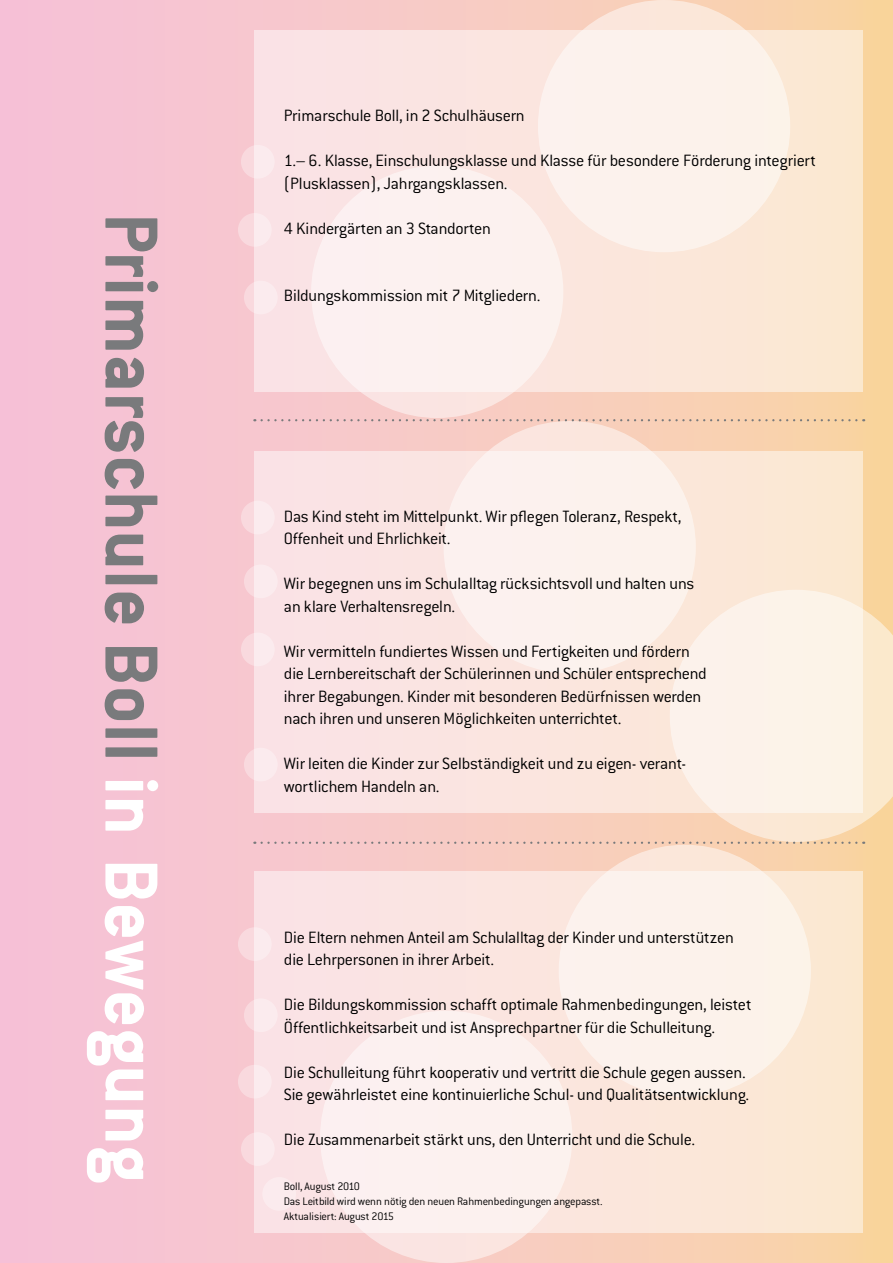
<style>
.page{position:relative;width:893px;height:1263px;background:#fff}
.page>*{position:absolute;margin:0;border:0;box-sizing:border-box;transform-origin:0 0}
.t1{font:700 82.5px "Conduit ITC";color:#797a7c}
.t2{font:300 18px/22.5px "Conduit ITC";letter-spacing:-.015em;color:#000}
.t3{font:300 12px/15px "Conduit ITC";letter-spacing:-.015em;color:#000}
.s1{color:#fff}
</style>
<div class="page">
<div style="left:0;top:0;width:893px;height:1263px;background:linear-gradient(to right,#f6c1dd,#f9d5a7)"></div>
<div style="left:254px;top:872px;width:609px;height:361px;background:linear-gradient(to right,#fae2e8,#fbe9d2)"></div>
<div style="left:262px;top:1177px;width:34px;height:34px;background:#fbebee;border-radius:50%"></div>
<div style="left:254px;top:30px;width:609px;height:361px;background:linear-gradient(to right,#fae2e8,#fbe9d2)"></div>
<div style="left:311px;top:166px;width:252px;height:252px;background:#fcf1ef;border-radius:50%"></div>
<div style="left:254px;top:451px;width:609px;height:361px;background:linear-gradient(to right,#fae2e8,#fbe9d2)"></div>
<div style="left:444px;top:421px;width:252px;height:252px;background:linear-gradient(to bottom,#fcede7,#fcf4f0);border-radius:50%"></div>
<div style="left:238px;top:213px;width:34px;height:34px;background:linear-gradient(to right,#f9d5da,#fbeff2);border-radius:50%"></div>
<div style="left:241px;top:145px;width:34px;height:34px;background:linear-gradient(to right,#f9d7dc,#fcf0f2);border-radius:50%"></div>
<div style="left:244px;top:281px;width:34px;height:33px;background:linear-gradient(to right,#f9dce1,#fbeff2);border-radius:50%"></div>
<div style="left:241px;top:501px;width:34px;height:33px;background:linear-gradient(to right,#f9d7dc,#fbf0f2);border-radius:50%"></div>
<div style="left:244px;top:564px;width:34px;height:34px;background:linear-gradient(to right,#f9dbe0,#fcf0f2);border-radius:50%"></div>
<div style="left:241px;top:633px;width:34px;height:33px;background:linear-gradient(to right,#f9d7dc,#fbf0f2);border-radius:50%"></div>
<svg style="left:670px;top:590px;width:223px;height:252px;background:#fbedde"></svg>
<div style="left:538px;top:0;width:252px;height:252px;background:linear-gradient(to bottom,#fcede4,#fcf4ef);border-radius:50%"></div>
<div style="left:238px;top:927px;width:34px;height:34px;background:linear-gradient(to right,#f9d5da,#fbeff2);border-radius:50%"></div>
<div style="left:244px;top:998px;width:34px;height:34px;background:linear-gradient(to right,#f9dbe0,#fcf0f2);border-radius:50%"></div>
<div style="left:238px;top:1065px;width:34px;height:33px;background:linear-gradient(to right,#f9d5db,#fbeff2);border-radius:50%"></div>
<div style="left:241px;top:1132px;width:34px;height:34px;background:linear-gradient(to right,#f9d7dc,#fcf0f2);border-radius:50%"></div>
<div style="left:320px;top:1011px;width:252px;height:252px;background:linear-gradient(to right,#fceff0,#fcf1ed);border-radius:50%"></div>
<div style="left:559px;top:845px;width:252px;height:252px;background:#fcf2eb;border-radius:50%"></div>
<div style="left:244px;top:748px;width:34px;height:33px;background:linear-gradient(to right,#f9dce1,#fbeff2);border-radius:50%"></div>
<svg style="left:254px;top:419px;width:602px;height:2px"></svg>
<svg style="left:254px;top:842px;width:602px;height:2px"></svg>
<h1 class="t1" style="left:179px;top:213px;width:971px;rotate:90deg">Primarschule Boll <span class="s1">in Bewegung</span></h1>
<p class="t2" style="left:284px;top:104px;width:242px">Primarschule Boll, in 2 Schulhäusern</p>
<p class="t2" style="left:284px;top:149px;width:533px">1.– 6. Klasse, Einschulungsklasse und Klasse für besondere Förderung integriert (Plusklassen), Jahrgangsklassen.</p>
<p class="t2" style="left:284px;top:217px;width:209px">4 Kindergärten an 3 Standorten</p>
<p class="t2" style="left:284px;top:284px;width:258px">Bildungskommission mit 7 Mitgliedern.</p>
<p class="t2" style="left:284px;top:505px;width:399px">Das Kind steht im Mittelpunkt. Wir pflegen Toleranz, Respekt,<br>Offenheit und Ehrlichkeit.</p>
<p class="t2" style="left:284px;top:572px;width:412px">Wir begegnen uns im Schulalltag rücksichtsvoll und halten uns an klare Verhaltensregeln.</p>
<p class="t2" style="left:284px;top:640px;width:424px">Wir vermitteln fundiertes Wissen und Fertigkeiten und fördern die Lernbereitschaft der Schülerinnen und Schüler entsprechend ihrer Begabungen. Kinder mit besonderen Bedürfnissen werden nach ihren und unseren Möglichkeiten unterrichtet.</p>
<p class="t2" style="left:284px;top:752px;width:404px">Wir leiten die Kinder zur Selbständigkeit und zu eigen- verant&shy;wortlichem Handeln an.</p>
<p class="t2" style="left:284px;top:926px;width:451px">Die Eltern nehmen Anteil am Schulalltag der Kinder und unterstützen die Lehrpersonen in ihrer Arbeit.</p>
<p class="t2" style="left:284px;top:993px;width:469px">Die Bildungskommission schafft optimale Rahmenbedingungen, leistet<br>Öffentlichkeitsarbeit und ist Ansprechpartner für die Schulleitung.</p>
<p class="t2" style="left:284px;top:1061px;width:467px">Die Schulleitung führt kooperativ und vertritt die Schule gegen aussen.<br>Sie gewährleistet eine kontinuierliche Schul- und Qualitätsentwicklung.</p>
<p class="t2" style="left:284px;top:1128px;width:413px">Die Zusammenarbeit stärkt uns, den Unterricht und die Schule.</p>
<p class="t3" style="left:284px;top:1179px;width:320px">Boll, August 2010<br>Das Leitbild wird wenn nötig den neuen Rahmenbedingungen angepasst.<br>Aktualisiert: August 2015</p>
</div>
